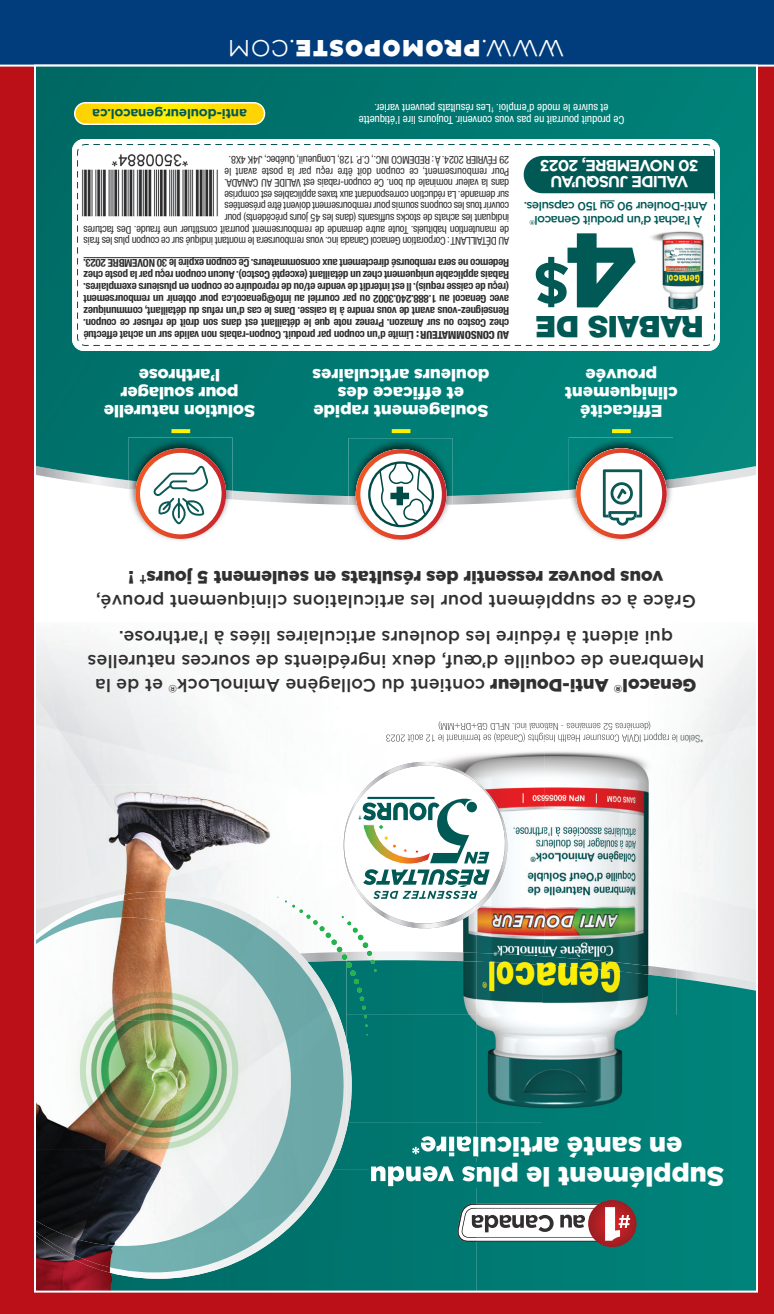
<style>
.page{position:relative;width:774px;height:1314px;background:#bb1018}
.page>*{position:absolute;margin:0;border:0;box-sizing:border-box;transform-origin:0 0}
.t1{font:900 105px "Gotham HTF";color:#005955}
.t2{font:700 58.8px "Gotham HTF";color:#005955}
.t3{font:900 29.8px "Helvetica Neue LT Std";letter-spacing:-.01em;color:#005955}
.t4{font:900 26.8px/29.8px "Gotham HTF";color:#fff;text-align:center}
.t5{font:900 24px "Pluto";letter-spacing:.015em;color:#fff}
.t6{font:500 18px/24px "Gotham HTF";color:#312f30;text-align:center}
.t7{font:900 18px "Gotham HTF";color:#312f30}
.t8{font:900 17px/18px "Gotham HTF";color:#fff;text-align:center}
.t9{font:700 16px/16px "Gotham HTF";letter-spacing:-.055em;color:#fff;text-align:center}
.t10{font:700 13.6px "Gotham HTF";letter-spacing:-.02em;color:#005955}
.t11{font:500 12px/14px "Gotham HTF";letter-spacing:-.045em;color:#005955;text-align:center}
.t12{font:condensed 11.2px/12px "Helvetica Neue LT Std";color:#fff;text-align:center}
.t13{font:700 condensed 11px/12px "Helvetica Neue LT Pro";letter-spacing:-.025em;color:#312f30;text-align:justify}
.t14{font:condensed 10.8px/11.6px "Helvetica Neue LT Std";letter-spacing:-.02em;color:#312f30}
.t15{font:300 condensed 10.2px "Helvetica Neue LT Pro";color:#57585a}
.s1{font-weight:300}
.s2{font-weight:800}
.s3{font-weight:900}
</style>
<div class="page">
<div style="left:0;top:0;width:774px;height:65px;background:#013d7d"></div>
<div style="left:33px;top:64px;width:726px;height:1229px;background:#fff"></div>
<hr style="left:0;top:65px;width:774px;height:2px;background:#fff">
<hr style="left:0;top:1249px;width:1px;height:65px;background:#013d7d">
<img style="left:36px;top:622px;width:325px;height:162px">
<img style="left:361px;top:622px;width:395px;height:137px">
<img style="left:676px;top:759px;width:80px;height:210px">
<img style="left:676px;top:733px;width:27px;height:9px">
<img style="left:438px;top:721px;width:212px;height:6px">
<svg style="left:36px;top:67px;width:720px;height:381px;background:#007871"></svg>
<svg style="left:676px;top:969px;width:80px;height:9px"></svg>
<div style="left:476px;top:978px;width:280px;height:313px;background:#008178"></div>
<div style="left:36px;top:784px;width:48px;height:108px;background:#e8e9ea"></div>
<img style="left:215px;top:784px;width:70px;height:108px">
<img style="left:84px;top:784px;width:131px;height:108px">
<img style="left:36px;top:1239px;width:440px;height:52px">
<div style="left:295px;top:1170px;width:181px;height:69px;background:#00766f"></div>
<div style="left:348px;top:1123px;width:128px;height:47px;background:#00766f"></div>
<img style="left:370px;top:1162px;width:106px;height:25px">
<img style="left:421px;top:1136px;width:55px;height:21px">
<svg style="left:412px;top:1147px;width:8px;height:7px"></svg>
<svg style="left:457px;top:1200px;width:180px;height:47px;background:#9e9f9e"></svg>
<img style="left:36px;top:892px;width:249px;height:387px">
<img style="left:295px;top:1123px;width:53px;height:109px">
<img style="left:36px;top:1210px;width:259px;height:62px">
<img style="left:228px;top:960px;width:119px;height:250px">
<img style="left:36px;top:898px;width:249px;height:62px">
<svg style="left:612px;top:429px;width:19px;height:4px"></svg>
<svg style="left:392px;top:429px;width:18px;height:4px"></svg>
<svg style="left:171px;top:429px;width:19px;height:4px"></svg>
<img style="left:349px;top:438px;width:104px;height:104px">
<img style="left:569px;top:540px;width:104px;height:2px">
<img style="left:569px;top:438px;width:104px;height:10px">
<img style="left:128px;top:540px;width:104px;height:2px">
<img style="left:128px;top:438px;width:104px;height:10px">
<svg style="left:36px;top:448px;width:720px;height:92px;background:#a8c5c1"></svg>
<img style="left:544px;top:727px;width:132px;height:226px">
<img style="left:521px;top:848px;width:23px;height:105px">
<img style="left:413px;top:727px;width:131px;height:121px">
<img style="left:346px;top:727px;width:67px;height:18px">
<img style="left:521px;top:953px;width:155px;height:12px">
<img style="left:543px;top:965px;width:133px;height:158px">
<img style="left:476px;top:962px;width:67px;height:161px">
<img style="left:386px;top:733px;width:290px;height:9px">
<img style="left:438px;top:727px;width:212px;height:3px">
<div style="left:346px;top:1018px;width:130px;height:105px;background:#007770"></div>
<img style="left:346px;top:1040px;width:6px;height:83px">
<svg style="left:285px;top:745px;width:236px;height:273px;background:#b9cfca"></svg>
<div style="left:72px;top:139px;width:648px;height:212px;background:#fff;border-radius:12px"></div>
<svg style="left:77px;top:144px;width:638px;height:202px"></svg>
<hr style="left:84px;top:257px;width:165px;height:1px;background:#312f30">
<svg style="left:524px;top:156px;width:191px;height:71px"></svg>
<img style="left:646px;top:227px;width:68px;height:87px">
<img style="left:714px;top:227px;width:1px;height:87px">
<img style="left:646px;top:227px;width:56px;height:1px">
<svg style="left:75px;top:103px;width:190px;height:21px;background:#fee002"></svg>
<div style="left:74px;top:102px;width:191px;height:23px;border:1px solid #fff;border-radius:11px"></div>
<img style="left:82px;top:152px;width:139px;height:68px">
<svg style="left:379px;top:214px;width:4px;height:8px"></svg>
<h3 class="t5" style="left:564px;top:62px;width:338px;rotate:-180deg"><span class="s1">WWW.</span>PROMOPOSTE<span class="s1">.COM</span></h3>
<p class="t10" style="left:247px;top:121px;width:156px;rotate:-180deg">anti-douleur.genacol.ca</p>
<p class="t12" style="left:624px;top:126px;width:267px;rotate:-180deg">Ce produit pourrait ne pas vous convenir. Toujours lire l’étiquette et suivre le mode d’emploi. <sup>†</sup>Les résultats peuvent varier.</p>
<p class="t14" style="left:509px;top:247px;width:427px;rotate:-180deg">AU DÉTAILLANT : Corporation Genacol Canada inc. vous remboursera le montant indiqué sur ce coupon plus les frais de manutention habituels. Toute autre demande de remboursement pourrait constituer une fraude. Des factures indiquant les achats de stocks suf sants (dans les 45 jours précédents) pour<br>couvrir tous les coupons soumis pour remboursement doivent être présentées<br>sur demande. La réduction correspondant aux taxes applicables est comprise<br>dans la valeur nominale du bon. Ce coupon-rabais est VALIDE AU CANADA.<br>Pour remboursement, ce coupon doit être reçu par la poste avant le<br>29 FÉVRIER 2024. À : REDEMCO INC., C.P. 128, Longueuil, Québec, J4K 4X8.</p>
<h3 class="t9" style="left:699px;top:190px;width:160px;rotate:-180deg">VALIDE JUSQU’AU<br>30 NOVEMBRE, 2023</h3>
<p class="t11" style="left:708px;top:228px;width:186px;rotate:-180deg">À l’achat d’un produit Genacol<sup>®<br></sup>Anti-Douleur 90 ou 150 capsules.</p>
<h1 class="t1" style="left:637px;top:331px;width:74px;rotate:-180deg">4</h1>
<p class="t13" style="left:509px;top:341px;width:428px;rotate:-180deg"><span class="s2">AU CONSOMMATEUR :</span> Limite d’un coupon par produit. Coupon-rabais non valide sur un achat effectué chez Costco ou sur Amazon. Prenez note que le détaillant est dans son droit de refuser ce coupon.<br>Renseignez-vous avant de vous rendre à la caisse. Dans le cas d’un refus du détaillant, communiquez avec Genacol au 1.888.240.3002 ou par courriel au info@genacol.ca pour obtenir un remboursement (reçu de caisse requis). Il est interdit de vendre et/ou de reproduire ce coupon en plusieurs exemplaires.<br>Rabais applicable uniquement chez un détaillant (excepté Costco). Aucun coupon reçu par la poste chez Redemco ne sera remboursé directement aux consommateurs. Ce coupon expire le 30 NOVEMBRE 2023.</p>
<h2 class="t2" style="left:571px;top:317px;width:39px;rotate:-180deg">$</h2>
<h3 class="t3" style="left:704px;top:344px;width:170px;rotate:-180deg">RABAIS DE</h3>
<h3 class="t8" style="left:255px;top:420px;width:153px;rotate:-180deg">Solution naturelle pour soulager l’arthrose</h3>
<h3 class="t8" style="left:490px;top:420px;width:178px;rotate:-180deg">Soulagement rapide et efficace des douleurs articulaires</h3>
<h3 class="t8" style="left:678px;top:420px;width:115px;rotate:-180deg">Efficacité cliniquement prouvée</h3>
<h3 class="t7" style="left:664px;top:588px;width:537px;rotate:-180deg">vous pouvez ressentir des résultats en seulement 5 jours† !</h3>
<h3 class="t6" style="left:696px;top:614px;width:602px;rotate:-180deg">Grâce à ce supplément pour les articulations cliniquement prouvé,</h3>
<h3 class="t6" style="left:704px;top:698px;width:618px;rotate:-180deg"><span class="s3">Genacol</span><sup>®</sup> <span class="s3">Anti-Douleur</span> contient du Collagène AminoLock<sup>®</sup> et de la<br>Membrane de coquille d’œuf, deux ingrédients de sources naturelles qui aident à réduire les douleurs articulaires liées à l’arthrose.</h3>
<p class="t15" style="left:651px;top:732px;width:214px;rotate:-180deg">(dernières 52 semaines - National incl. NFLD GB+DR+MM)</p>
<h3 class="t4" style="left:724px;top:1192px;width:356px;rotate:-180deg">Supplément le plus vendu en santé articulaire</h3>
</div>
